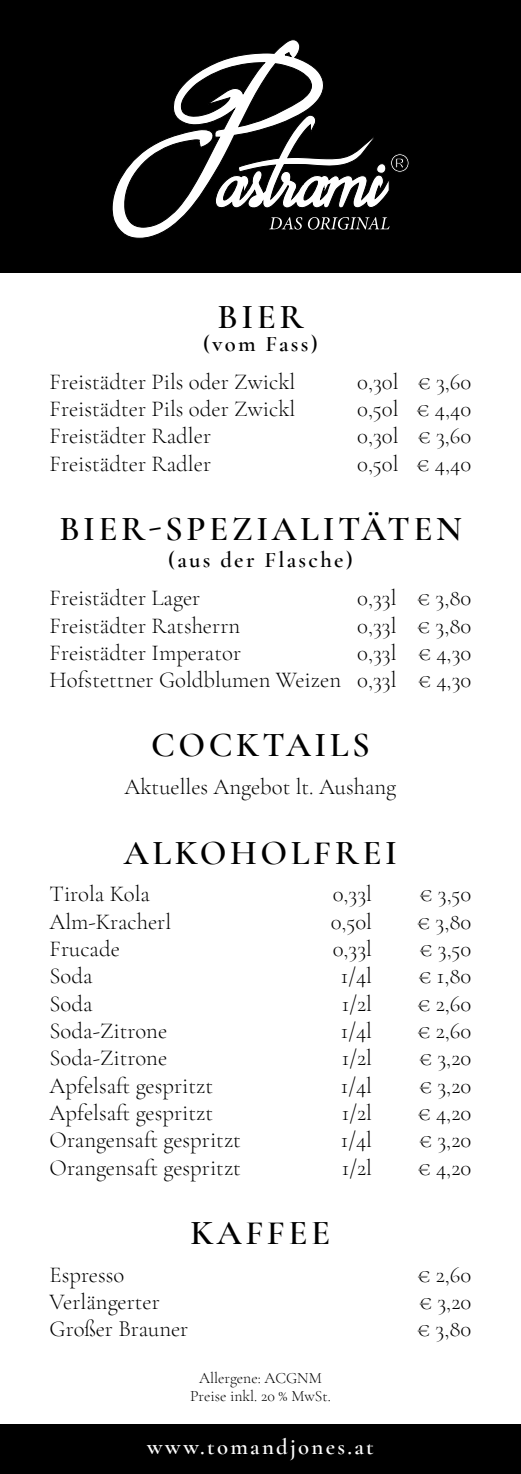
<style>
.page{position:relative;width:521px;height:1474px;background:#fff}
.page>*{position:absolute;margin:0;border:0;box-sizing:border-box;transform-origin:0 0}
.t1{font:600 35px "Cormorant Garamond";letter-spacing:.1em;color:#000}
.t2{font:300 22.75px/27.3px "Cormorant Garamond";color:#000;text-align:right}
.t3{font:600 22.75px "Cormorant Garamond";letter-spacing:.1em;color:#000}
.t4{font:600 22.75px "Cormorant Garamond";letter-spacing:.1em;color:#fff}
.t5{font:300 15.75px/18.9px "Cormorant Garamond";color:#000;text-align:center}
</style>
<div class="page">
<div style="left:0;top:0;width:521px;height:273px;background:#000"></div>
<svg style="left:324px;top:137px;width:85px;height:71px"></svg>
<svg style="left:112px;top:39px;width:212px;height:200px"></svg>
<svg style="left:269px;top:217px;width:33px;height:12px"></svg>
<svg style="left:308px;top:217px;width:82px;height:12px"></svg>
<div style="left:0;top:1424px;width:521px;height:49px;background:#000"></div>
<h1 class="t1" style="left:217px;top:295px;width:88px">BIER</h1>
<p class="t3" style="left:203px;top:330px;width:116px">(vom Fass)</p>
<p class="t2" style="left:50px;top:368px;width:247px">Freistädter Pils oder Zwickl</p>
<p class="t2" style="left:357px;top:368px;width:116px">0,30l € 3,60</p>
<p class="t2" style="left:50px;top:395px;width:247px">Freistädter Pils oder Zwickl</p>
<p class="t2" style="left:357px;top:395px;width:116px">0,50l € 4,40</p>
<p class="t2" style="left:50px;top:422px;width:163px">Freistädter Radler</p>
<p class="t2" style="left:357px;top:422px;width:116px">0,30l € 3,60</p>
<p class="t2" style="left:50px;top:450px;width:163px">Freistädter Radler</p>
<p class="t2" style="left:357px;top:450px;width:116px">0,50l € 4,40</p>
<h1 class="t1" style="left:59px;top:507px;width:404px">BIER-SPEZIALITÄTEN</h1>
<p class="t3" style="left:168px;top:546px;width:186px">(aus der Flasche)</p>
<p class="t2" style="left:50px;top:584px;width:152px">Freistädter Lager</p>
<p class="t2" style="left:357px;top:584px;width:116px">0,33l € 3,80</p>
<p class="t2" style="left:50px;top:611px;width:192px">Freistädter Ratsherrn</p>
<p class="t2" style="left:357px;top:611px;width:116px">0,33l € 3,80</p>
<p class="t2" style="left:50px;top:639px;width:193px">Freistädter Imperator</p>
<p class="t2" style="left:50px;top:639px;width:423px">0,33l € 4,30<br>Hofstettner Goldblumen Weizen 0,33l € 4,30</p>
<h1 class="t1" style="left:151px;top:723px;width:220px">COCKTAILS</h1>
<p class="t2" style="left:125px;top:773px;width:273px">Aktuelles Angebot lt. Aushang</p>
<h1 class="t1" style="left:124px;top:830px;width:274px">ALKOHOLFREI</h1>
<p class="t2" style="left:50px;top:880px;width:102px">Tirola Kola</p>
<p class="t2" style="left:333px;top:880px;width:41px">0,33l</p>
<p class="t2" style="left:419px;top:880px;width:54px">€ 3,50</p>
<p class="t2" style="left:50px;top:907px;width:123px">Alm-Kracherl</p>
<p class="t2" style="left:331px;top:907px;width:43px">0,50l</p>
<p class="t2" style="left:417px;top:907px;width:56px">€ 3,80</p>
<p class="t2" style="left:50px;top:935px;width:72px">Frucade</p>
<p class="t2" style="left:333px;top:935px;width:41px">0,33l</p>
<p class="t2" style="left:419px;top:935px;width:54px">€ 3,50</p>
<p class="t2" style="left:50px;top:962px;width:45px">Soda</p>
<p class="t2" style="left:341px;top:962px;width:33px">1/4l</p>
<p class="t2" style="left:418px;top:962px;width:55px">€ 1,80</p>
<p class="t2" style="left:50px;top:989px;width:45px">Soda</p>
<p class="t2" style="left:342px;top:989px;width:32px">1/2l</p>
<p class="t2" style="left:417px;top:989px;width:56px">€ 2,60</p>
<p class="t2" style="left:50px;top:1017px;width:119px">Soda-Zitrone</p>
<p class="t2" style="left:341px;top:1017px;width:33px">1/4l</p>
<p class="t2" style="left:417px;top:1017px;width:56px">€ 2,60</p>
<p class="t2" style="left:50px;top:1044px;width:119px">Soda-Zitrone</p>
<p class="t2" style="left:342px;top:1044px;width:32px">1/2l</p>
<p class="t2" style="left:419px;top:1044px;width:54px">€ 3,20</p>
<p class="t2" style="left:50px;top:1071px;width:165px">Apfelsaft gespritzt</p>
<p class="t2" style="left:341px;top:1071px;width:33px">1/4l</p>
<p class="t2" style="left:419px;top:1071px;width:54px">€ 3,20</p>
<p class="t2" style="left:50px;top:1098px;width:165px">Apfelsaft gespritzt</p>
<p class="t2" style="left:342px;top:1098px;width:32px">1/2l</p>
<p class="t2" style="left:417px;top:1098px;width:55px">€ 4,20</p>
<p class="t2" style="left:50px;top:1126px;width:193px">Orangensaft gespritzt</p>
<p class="t2" style="left:341px;top:1126px;width:33px">1/4l</p>
<p class="t2" style="left:419px;top:1126px;width:54px">€ 3,20</p>
<p class="t2" style="left:50px;top:1153px;width:193px">Orangensaft gespritzt</p>
<p class="t2" style="left:342px;top:1153px;width:32px">1/2l</p>
<p class="t2" style="left:417px;top:1153px;width:55px">€ 4,20</p>
<h1 class="t1" style="left:191px;top:1211px;width:141px">KAFFEE</h1>
<p class="t2" style="left:50px;top:1260px;width:76px">Espresso</p>
<p class="t2" style="left:417px;top:1260px;width:56px">€ 2,60</p>
<p class="t2" style="left:50px;top:1287px;width:112px">Verlängerter</p>
<p class="t2" style="left:419px;top:1287px;width:54px">€ 3,20</p>
<p class="t2" style="left:50px;top:1315px;width:140px">Großer Brauner</p>
<p class="t2" style="left:417px;top:1315px;width:56px">€ 3,80</p>
<p class="t5" style="left:190px;top:1367px;width:142px">Allergene: ACGNM<br>Preise inkl. 20 % MwSt.</p>
<p class="t4" style="left:147px;top:1432px;width:228px">www.tomandjones.at</p>
</div>
